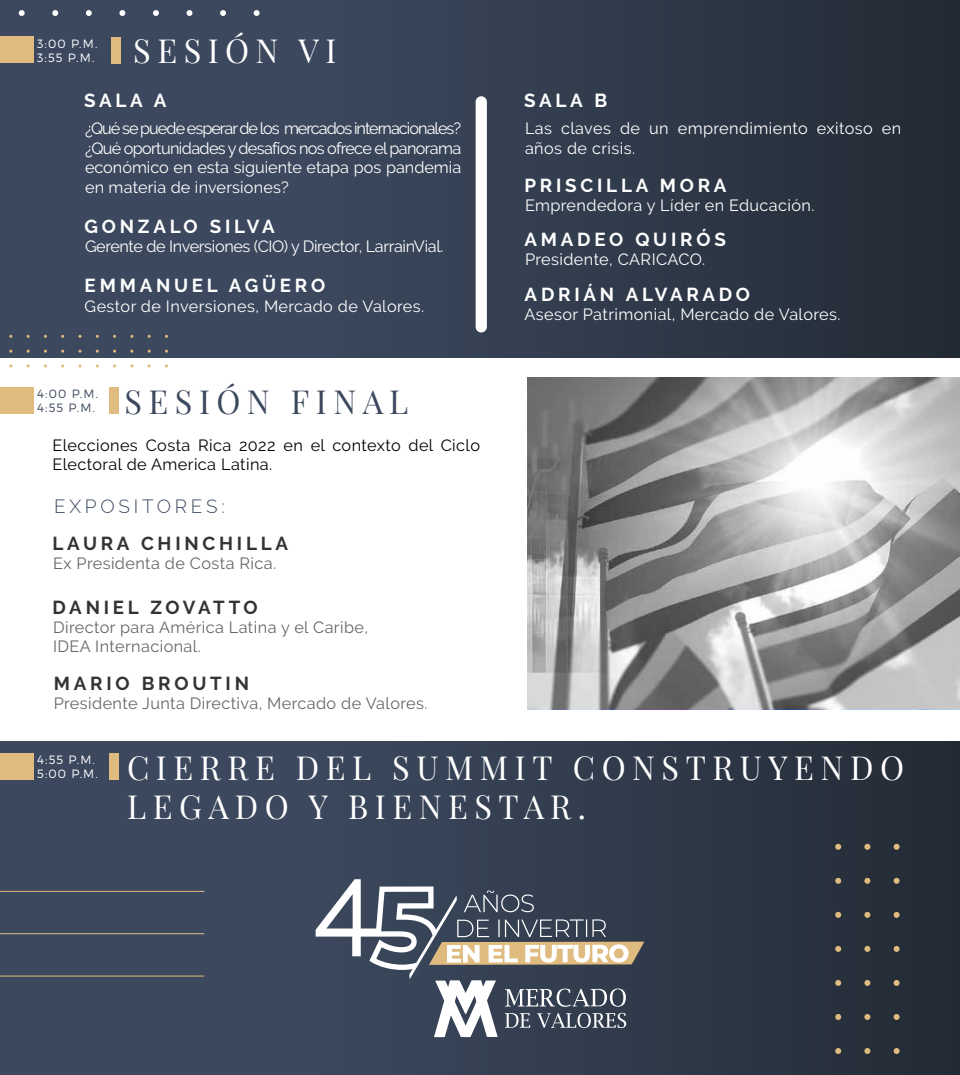
<style>
.page{position:relative;width:960px;height:1075px;background:#fff}
.page>*{position:absolute;margin:0;border:0;box-sizing:border-box;transform-origin:0 0}
.t1{font:32.5px/39px "Playfair Display";letter-spacing:.2em;color:#fff}
.t2{font:32.5px "Playfair Display";letter-spacing:.2em;color:#3b485d}
.t3{font:300 18.88px "Raleway";letter-spacing:.2em;color:#3b485d}
.t4{font:700 18.88px "Raleway";letter-spacing:.2em;color:#fff}
.t5{font:700 18.75px "Raleway";letter-spacing:.2em;color:#fff}
.t6{font:700 18.75px "Raleway";letter-spacing:.2em;color:#333}
.t7{font:700 18.75px "Raleway";letter-spacing:.18em;color:#333}
.t8{font:16.25px/19.5px "Raleway";letter-spacing:.02em;color:#fff;text-align:justify}
.t9{font:16.25px/19.5px "Raleway";letter-spacing:.025em;color:#666}
.t10{font:16.25px/19.5px "Raleway";letter-spacing:.025em;color:#000}
.t11{font:16.25px "Raleway";letter-spacing:-.02em;color:#fff}
.t12{font:300 12px/14.4px "Montserrat";letter-spacing:.09em;color:#fff}
.t13{font:300 12px/14.4px "Montserrat";color:#3b485d}
</style>
<div class="page">
<div style="left:0;top:0;width:960px;height:358px;background:linear-gradient(to right,#414f66,#252d39)"></div>
<div style="left:0;top:36px;width:34px;height:26px;background:#e0bb7f"></div>
<div style="left:0;top:388px;width:34px;height:26px;background:#e0bb7f"></div>
<div style="left:476px;top:96px;width:11px;height:236px;background:#fff;border-radius:6px"></div>
<svg style="left:78px;top:335px;width:4px;height:3px"></svg>
<svg style="left:78px;top:350px;width:4px;height:3px"></svg>
<svg style="left:78px;top:364px;width:4px;height:4px"></svg>
<svg style="left:113px;top:364px;width:3px;height:4px"></svg>
<svg style="left:44px;top:364px;width:3px;height:4px"></svg>
<svg style="left:165px;top:364px;width:3px;height:4px"></svg>
<div style="left:111px;top:38px;width:10px;height:26px;background:#e0bb7f"></div>
<div style="left:109px;top:388px;width:10px;height:26px;background:#e0bb7f"></div>
<div style="left:0;top:741px;width:960px;height:334px;background:linear-gradient(to right,#414f66,#262e3a)"></div>
<div style="left:0;top:754px;width:34px;height:26px;background:#e0bb7f"></div>
<div style="left:109px;top:754px;width:10px;height:26px;background:#e0bb7f"></div>
<svg style="left:835px;top:1048px;width:6px;height:6px"></svg>
<svg style="left:835px;top:1014px;width:6px;height:6px"></svg>
<svg style="left:835px;top:980px;width:6px;height:6px"></svg>
<svg style="left:835px;top:946px;width:6px;height:6px"></svg>
<svg style="left:835px;top:912px;width:6px;height:6px"></svg>
<svg style="left:864px;top:1048px;width:6px;height:6px"></svg>
<svg style="left:864px;top:1014px;width:6px;height:6px"></svg>
<svg style="left:864px;top:980px;width:6px;height:6px"></svg>
<svg style="left:864px;top:946px;width:6px;height:6px"></svg>
<svg style="left:864px;top:912px;width:6px;height:6px"></svg>
<svg style="left:894px;top:1048px;width:6px;height:6px"></svg>
<svg style="left:894px;top:1014px;width:6px;height:6px"></svg>
<svg style="left:894px;top:980px;width:6px;height:6px"></svg>
<svg style="left:894px;top:946px;width:6px;height:6px"></svg>
<svg style="left:894px;top:912px;width:6px;height:6px"></svg>
<svg style="left:835px;top:878px;width:6px;height:6px"></svg>
<svg style="left:835px;top:844px;width:6px;height:6px"></svg>
<svg style="left:864px;top:878px;width:6px;height:6px"></svg>
<svg style="left:864px;top:844px;width:6px;height:6px"></svg>
<svg style="left:894px;top:878px;width:6px;height:6px"></svg>
<svg style="left:894px;top:844px;width:6px;height:6px"></svg>
<svg style="left:316px;top:879px;width:328px;height:158px;background:#636a75"></svg>
<svg style="left:528px;top:378px;width:432px;height:331px;background:#a2a2a2"></svg>
<svg style="left:52px;top:10px;width:6px;height:6px"></svg>
<svg style="left:86px;top:10px;width:6px;height:6px"></svg>
<svg style="left:119px;top:10px;width:6px;height:6px"></svg>
<svg style="left:153px;top:10px;width:6px;height:6px"></svg>
<svg style="left:19px;top:10px;width:6px;height:6px"></svg>
<svg style="left:187px;top:10px;width:5px;height:6px"></svg>
<svg style="left:220px;top:10px;width:6px;height:6px"></svg>
<svg style="left:254px;top:10px;width:6px;height:6px"></svg>
<hr style="left:0;top:976px;width:204px;height:1px;background:#e0bb7f">
<hr style="left:0;top:933px;width:204px;height:1px;background:#e0bb7f">
<hr style="left:0;top:891px;width:204px;height:1px;background:#e0bb7f">
<p class="t12" style="left:37px;top:36px;width:62px">3:00 P.M.<br>3:55 P.M.</p>
<h1 class="t1" style="left:133px;top:31px;width:205px">SESIÓN VI</h1>
<p class="t4" style="left:84px;top:90px;width:84px">SALA A</p>
<p class="t8" style="left:85px;top:119px;width:378px">¿Qué se puede esperar de los mercados internacionales? ¿Qué oportunidades y desafíos nos ofrece el panorama económico en esta siguiente etapa pos pandemia en materia de inversiones?</p>
<p class="t5" style="left:84px;top:216px;width:192px">GONZALO SILVA</p>
<p class="t11" style="left:85px;top:237px;width:360px">Gerente de Inversiones (CIO) y Director, LarrainVial.</p>
<p class="t5" style="left:85px;top:275px;width:242px">EMMANUEL AGÜERO</p>
<p class="t8" style="left:85px;top:296px;width:341px">Gestor de Inversiones, Mercado de Valores.</p>
<p class="t13" style="left:37px;top:386px;width:63px">4:00 P.M.<br>4:55 P.M.</p>
<h1 class="t2" style="left:125px;top:382px;width:285px">SESIÓN FINAL</h1>
<p class="t10" style="left:52px;top:435px;width:429px">Elecciones Costa Rica 2022 en el contexto del Ciclo<br>Electoral de America Latina.</p>
<p class="t3" style="left:54px;top:496px;width:172px">EXPOSITORES:</p>
<p class="t6" style="left:53px;top:533px;width:237px">LAURA CHINCHILLA</p>
<p class="t9" style="left:53px;top:554px;width:224px">Ex Presidenta de Costa Rica.</p>
<p class="t7" style="left:53px;top:596px;width:207px">DANIEL ZOVATTO</p>
<p class="t9" style="left:53px;top:617px;width:316px">Director para América Latina y el Caribe,<br>IDEA Internacional.</p>
<p class="t6" style="left:54px;top:672px;width:197px">MARIO BROUTIN</p>
<p class="t9" style="left:54px;top:694px;width:375px">Presidente Junta Directiva, Mercado de Valores.</p>
<p class="t4" style="left:524px;top:90px;width:85px">SALA B</p>
<p class="t8" style="left:525px;top:119px;width:378px">Las claves de un emprendimiento exitoso en años de crisis.</p>
<p class="t5" style="left:524px;top:174px;width:203px">PRISCILLA MORA</p>
<p class="t8" style="left:525px;top:195px;width:291px">Emprendedora y Líder en Educación.</p>
<p class="t5" style="left:524px;top:228px;width:203px">AMADEO QUIRÓS</p>
<p class="t8" style="left:525px;top:249px;width:182px">Presidente, CARICACO.</p>
<p class="t5" style="left:525px;top:283px;width:227px">ADRIÁN ALVARADO</p>
<p class="t8" style="left:525px;top:305px;width:317px">Asesor Patrimonial, Mercado de Valores.</p>
<p class="t12" style="left:37px;top:752px;width:62px">4:55 P.M.<br>5:00 P.M.</p>
<h1 class="t1" style="left:127px;top:748px;width:779px">CIERRE DEL SUMMIT CONSTRUYENDO<br>LEGADO Y BIENESTAR.</h1>
</div>
